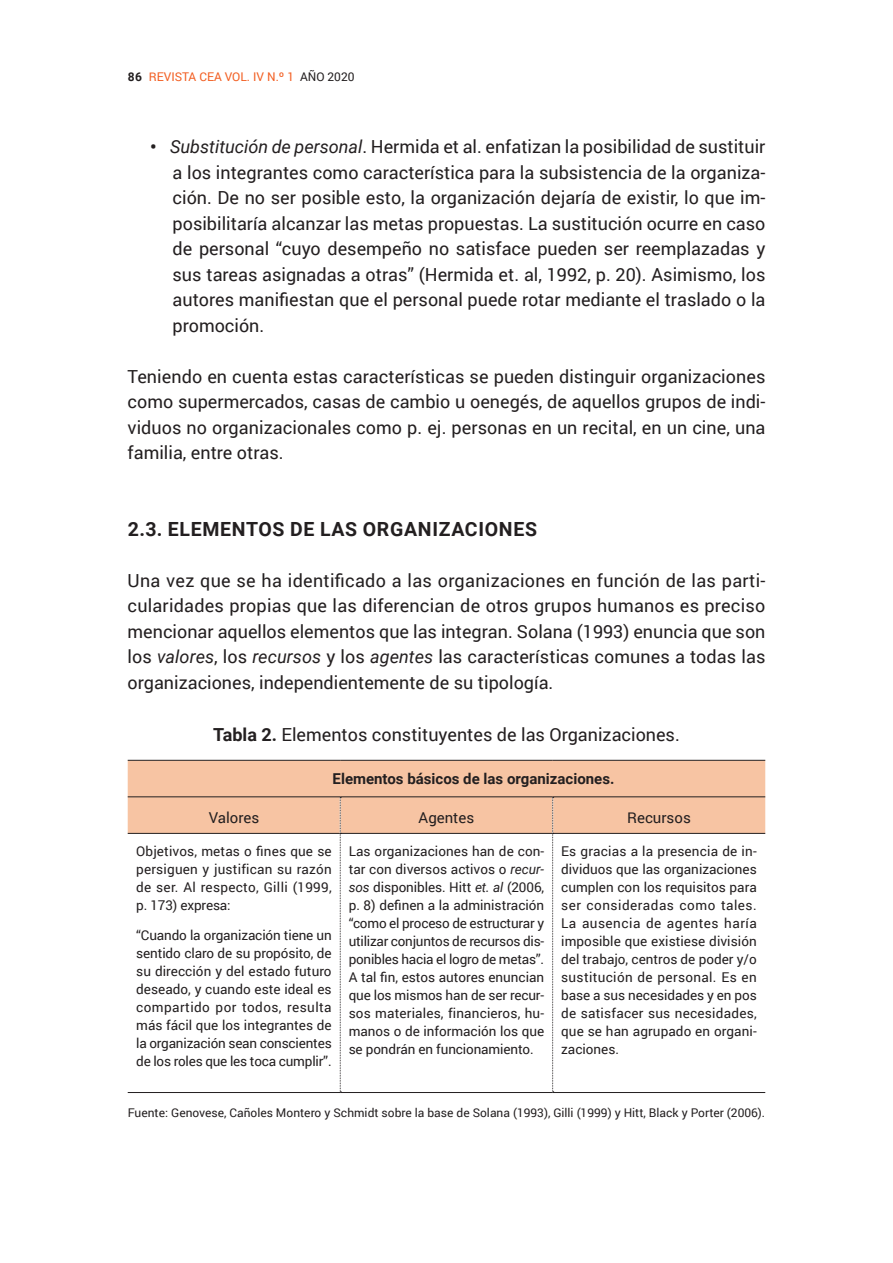
<style>
.page{position:relative;width:893px;height:1263px;background:#fff}
.page>*{position:absolute;margin:0;border:0;box-sizing:border-box;transform-origin:0 0}
.t1{font:700 19.5px "Roboto";letter-spacing:.035em;color:#231f20}
.t2{font:18px/25.5px "Roboto";color:#231f20;text-align:justify}
.t3{font:700 15px "Roboto";color:#231f20}
.t4{font:15px "Roboto";color:#231f20}
.t5{font:13.5px/18px "Roboto";color:#231f20;text-align:justify}
.t6{font:12px "Roboto";color:#231f20}
.t7{font:12px "Roboto";color:#f25e21}
.s1{font-weight:700;color:#231f20}
.s2{color:#231f20}
.s3{font-weight:700}
.s4{font-style:italic}
</style>
<div class="page">
<div style="left:128px;top:761px;width:637px;height:72px;background:#f7c4a3"></div>
<hr style="left:128px;top:760px;width:212px;height:1px;background:#231f20">
<hr style="left:340px;top:760px;width:213px;height:1px;background:#231f20">
<hr style="left:553px;top:760px;width:212px;height:1px;background:#231f20">
<hr style="left:128px;top:796px;width:212px;height:1px;background:#231f20">
<hr style="left:340px;top:796px;width:213px;height:1px;background:#231f20">
<hr style="left:553px;top:796px;width:212px;height:1px;background:#231f20">
<hr style="left:128px;top:833px;width:212px;height:1px;background:#231f20">
<hr style="left:341px;top:833px;width:211px;height:1px;background:#231f20">
<hr style="left:553px;top:833px;width:212px;height:1px;background:#231f20">
<hr style="left:128px;top:1092px;width:212px;height:1px;background:#231f20">
<hr style="left:340px;top:1092px;width:213px;height:1px;background:#231f20">
<hr style="left:553px;top:1092px;width:212px;height:1px;background:#231f20">
<svg style="left:340px;top:797px;width:1px;height:295px"></svg>
<svg style="left:552px;top:797px;width:2px;height:295px"></svg>
<p class="t7" style="left:128px;top:68px;width:228px"><span class="s1">86</span> REVISTA CEA VOL. IV N.º 1 <span class="s2">AÑO 2020</span></p>
<p class="t2" style="left:173px;top:133px;width:594px;text-indent:-22px"><span class="s3">•</span> <span class="s4">Substitución de personal</span>. Hermida et al. enfatizan la posibilidad de sustituir a los integrantes como característica para la subsistencia de la organiza&shy;ción. De no ser posible esto, la organización dejaría de existir, lo que im&shy;posibilitaría alcanzar las metas propuestas. La sustitución ocurre en caso de personal “cuyo desempeño no satisface pueden ser reemplazadas y sus tareas asignadas a otras” (Hermida et. al, 1992, p. 20). Asimismo, los autores manifiestan que el personal puede rotar mediante el traslado o la promoción.</p>
<p class="t2" style="left:128px;top:363px;width:639px">Teniendo en cuenta estas características se pueden distinguir organizaciones como supermercados, casas de cambio u oenegés, de aquellos grupos de indi&shy;viduos no organizacionales como p. ej. personas en un recital, en un cine, una familia, entre otras.</p>
<p class="t1" style="left:128px;top:515px;width:411px">2.3. ELEMENTOS DE LAS ORGANIZACIONES</p>
<p class="t2" style="left:128px;top:567px;width:639px">Una vez que se ha identificado a las organizaciones en función de las parti&shy;cularidades propias que las diferencian de otros grupos humanos es preciso mencionar aquellos elementos que las integran. Solana (1993) enuncia que son los <span class="s4">valores</span>, los <span class="s4">recursos</span> y los <span class="s4">agentes</span> las características comunes a todas las organizaciones, independientemente de su tipología.</p>
<p class="t2" style="left:213px;top:721px;width:468px"><span class="s3">Tabla 2.</span> Elementos constituyentes de las Organizaciones.</p>
<p class="t3" style="left:333px;top:768px;width:283px">Elementos básicos de las organizaciones.</p>
<p class="t4" style="left:209px;top:807px;width:52px">Valores</p>
<p class="t4" style="left:419px;top:807px;width:57px">Agentes</p>
<p class="t4" style="left:627px;top:807px;width:65px">Recursos</p>
<p class="t5" style="left:136px;top:842px;width:197px">Objetivos, metas o fines que se persiguen y justifican su razón de ser. Al respecto, Gilli (1999, p. 173) expresa:</p>
<p class="t5" style="left:136px;top:926px;width:197px">“Cuando la organización tiene un sentido claro de su propósito, de su dirección y del estado futuro deseado, y cuando este ideal es compartido por todos, resulta más fácil que los integrantes de la organización sean conscientes de los roles que les toca cumplir”.</p>
<p class="t5" style="left:349px;top:842px;width:197px">Las organizaciones han de con&shy;tar con diversos activos o <span class="s4">recur&shy;sos</span> disponibles. Hitt <span class="s4">et. al</span> (2006, p. 8) definen a la administración “como el proceso de estructurar y utilizar conjuntos de recursos dis&shy;ponibles hacia el logro de metas”.<br>A tal fin, estos autores enuncian que los mismos han de ser recur&shy;sos materiales, financieros, hu&shy;manos o de información los que se pondrán en funcionamiento.</p>
<p class="t5" style="left:561px;top:842px;width:197px">Es gracias a la presencia de in&shy;dividuos que las organizaciones cumplen con los requisitos para ser consideradas como tales.<br>La ausencia de agentes haría imposible que existiese división del trabajo, centros de poder y/o sustitución de personal. Es en base a sus necesidades y en pos de satisfacer sus necesidades, que se han agrupado en organi&shy;zaciones.</p>
<p class="t6" style="left:128px;top:1104px;width:639px">Fuente: Genovese, Cañoles Montero y Schmidt sobre la base de Solana (1993), Gilli (1999) y Hitt, Black y Porter (2006).</p>
</div>
